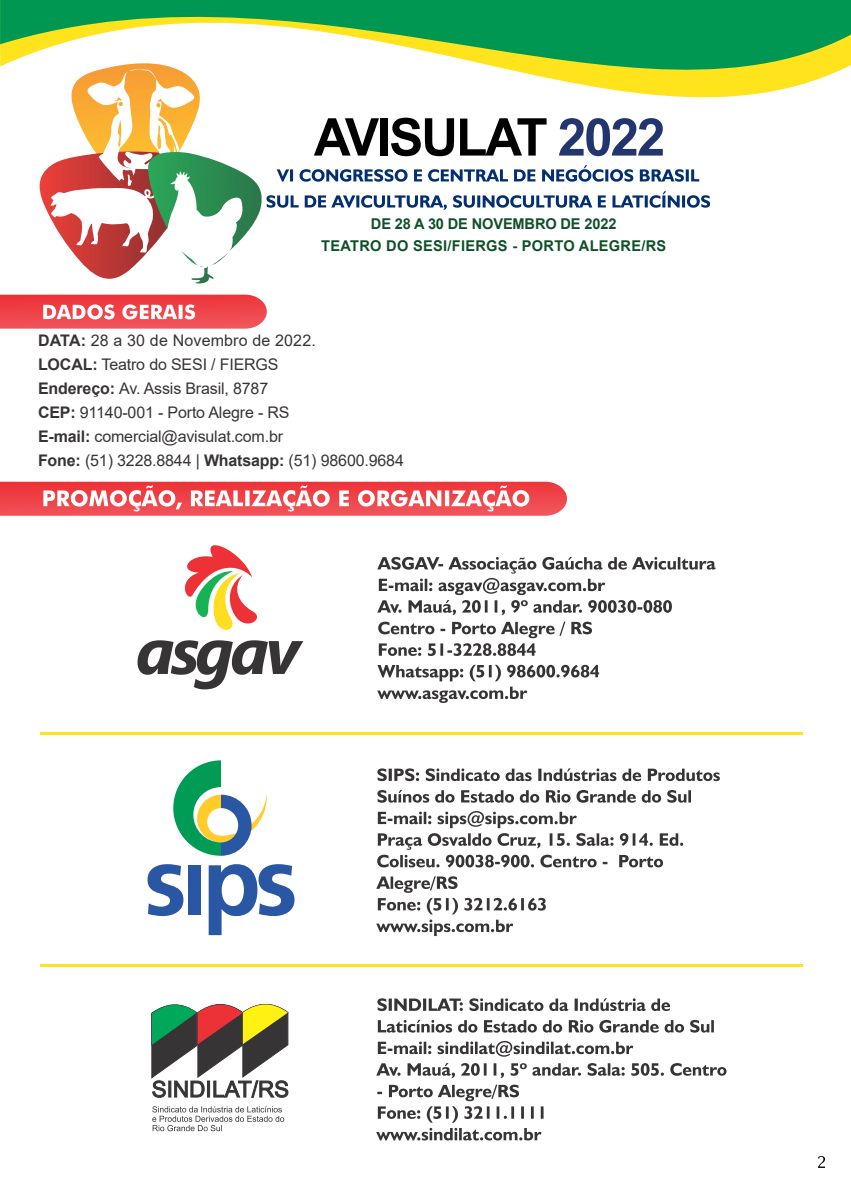
<style>
.page{position:relative;width:851px;height:1191px;background:#fff}
.page>*{position:absolute;margin:0;border:0;box-sizing:border-box;transform-origin:0 0}
.t1{font:700 52px "Arial";letter-spacing:-.04em;color:#000}
.t2{font:16px/24px "Arial";letter-spacing:-.01em;color:#383434}
.t3{font:700 14.8px/22px "Arial";letter-spacing:.02em;color:#105029;text-align:center}
.s1{color:#23356f}
.s2{font-weight:700}
</style>
<div class="page">
<svg style="left:0;top:295px;width:267px;height:34px;background:#f16266"></svg>
<svg style="left:377px;top:557px;width:338px;height:146px"></svg>
<svg style="left:137px;top:545px;width:166px;height:144px"></svg>
<svg style="left:173px;top:760px;width:94px;height:96px"></svg>
<svg style="left:147px;top:864px;width:36px;height:52px"></svg>
<div style="left:188px;top:865px;width:13px;height:50px;background:#2957a4"></div>
<svg style="left:209px;top:864px;width:85px;height:71px"></svg>
<svg style="left:376px;top:768px;width:344px;height:168px"></svg>
<svg style="left:152px;top:1106px;width:132px;height:25px"></svg>
<svg style="left:151px;top:1004px;width:138px;height:94px"></svg>
<svg style="left:376px;top:998px;width:350px;height:142px"></svg>
<hr style="left:40px;top:732px;width:762px;height:2px;background:#ffe41d">
<hr style="left:40px;top:964px;width:762px;height:3px;background:#ffe41d">
<img style="left:244px;top:205px;width:17px;height:31px">
<svg style="left:44px;top:205px;width:200px;height:79px"></svg>
<svg style="left:266px;top:205px;width:444px;height:5px"></svg>
<svg style="left:0;top:482px;width:567px;height:34px"></svg>
<svg style="left:818px;top:1156px;width:7px;height:12px"></svg>
<svg style="left:39px;top:165px;width:672px;height:40px"></svg>
<svg style="left:0;top:0;width:850px;height:165px"></svg>
<h1 class="t1" style="left:314px;top:118px;width:353px">AVISULAT <span class="s1">2022</span></h1>
<p class="t3" style="left:321px;top:215px;width:347px">DE 28 A 30 DE NOVEMBRO DE 2022<br>TEATRO DO SESI/FIERGS - PORTO ALEGRE/RS</p>
<p class="t2" style="left:38px;top:330px;width:367px"><span class="s2">DATA:</span> 28 a 30 de Novembro de 2022.<br><span class="s2">LOCAL:</span> Teatro do SESI / FIERGS<br><span class="s2">Endereço:</span> Av. Assis Brasil, 8787<br><span class="s2">CEP:</span> 91140-001 - Porto Alegre - RS<br><span class="s2">E-mail:</span> comercial@avisulat.com.br<br><span class="s2">Fone:</span> (51) 3228.8844 | <span class="s2">Whatsapp:</span> (51) 98600.9684</p>
</div>
